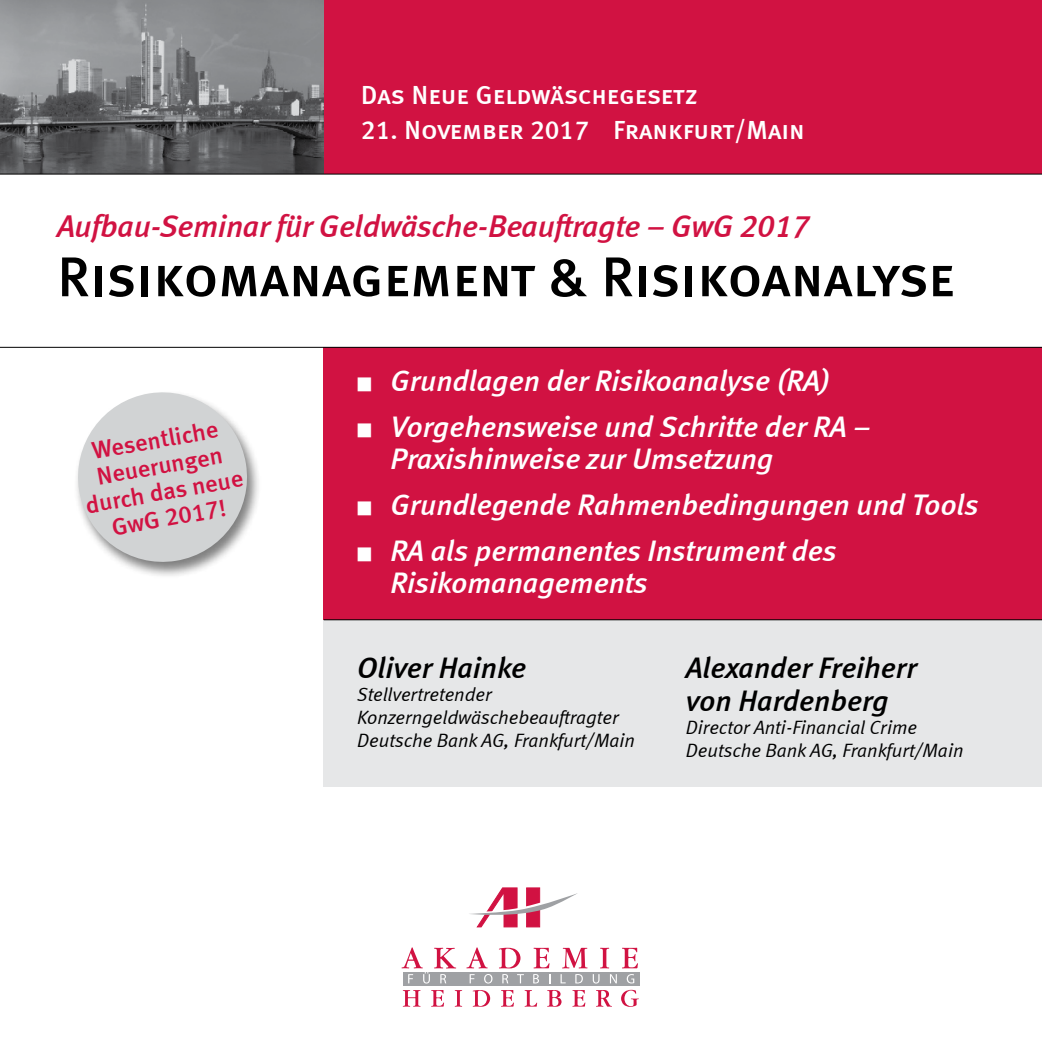
<style>
.page{position:relative;width:1042px;height:1042px;background:#fff}
.page>*{position:absolute;margin:0;border:0;box-sizing:border-box;transform-origin:0 0}
.t1{font:56px "Meta Medium LF Caps";letter-spacing:-.005em;color:#000}
.t2{font:italic 31.5px "Meta Medium LF";letter-spacing:-.01em;color:#d11242}
.t3{font:italic 29.75px/31.5px "Meta Medium LF";color:#fff}
.t4{font:italic 29.75px/33.2px "Meta Medium LF";color:#000}
.t5{font:26.25px "Meta Medium LF Caps";color:#fff}
.t6{font:24.5px/26.2px "Meta Medium LF";color:#d11242;text-align:center}
.t7{font:italic 19.25px/23.1px "Meta Normal LF";color:#000}
</style>
<div class="page">
<div style="left:324px;top:620px;width:718px;height:166px;background:#e6e7e8"></div>
<div style="left:324px;top:347px;width:718px;height:273px;background:#d11242"></div>
<div style="left:324px;top:0;width:718px;height:174px;background:#d11242"></div>
<svg style="left:469px;top:888px;width:108px;height:39px"></svg>
<svg style="left:403px;top:990px;width:17px;height:16px"></svg>
<svg style="left:431px;top:990px;width:13px;height:16px"></svg>
<svg style="left:455px;top:990px;width:7px;height:16px"></svg>
<svg style="left:473px;top:990px;width:17px;height:16px"></svg>
<svg style="left:501px;top:990px;width:13px;height:16px"></svg>
<svg style="left:524px;top:990px;width:13px;height:16px"></svg>
<svg style="left:547px;top:990px;width:14px;height:16px"></svg>
<svg style="left:572px;top:990px;width:13px;height:16px"></svg>
<svg style="left:596px;top:990px;width:15px;height:16px"></svg>
<svg style="left:621px;top:990px;width:18px;height:17px"></svg>
<svg style="left:466px;top:947px;width:22px;height:21px"></svg>
<svg style="left:499px;top:948px;width:21px;height:20px"></svg>
<svg style="left:533px;top:948px;width:16px;height:20px"></svg>
<svg style="left:562px;top:948px;width:25px;height:20px"></svg>
<svg style="left:600px;top:948px;width:9px;height:20px"></svg>
<svg style="left:622px;top:948px;width:16px;height:20px"></svg>
<div style="left:403px;top:972px;width:236px;height:13px;background:#9fa1a4"></div>
<svg style="left:401px;top:947px;width:55px;height:36px"></svg>
<svg style="left:470px;top:974px;width:4px;height:9px"></svg>
<svg style="left:484px;top:974px;width:8px;height:9px"></svg>
<svg style="left:502px;top:974px;width:6px;height:9px"></svg>
<svg style="left:517px;top:974px;width:7px;height:9px"></svg>
<svg style="left:533px;top:974px;width:6px;height:9px"></svg>
<svg style="left:560px;top:974px;width:6px;height:9px"></svg>
<svg style="left:575px;top:974px;width:8px;height:9px"></svg>
<svg style="left:593px;top:974px;width:6px;height:9px"></svg>
<svg style="left:610px;top:974px;width:7px;height:9px"></svg>
<svg style="left:627px;top:974px;width:7px;height:9px"></svg>
<img style="left:0;top:0;width:324px;height:174px">
<hr style="left:0;top:174px;width:1042px;height:1px;background:#000">
<hr style="left:0;top:347px;width:1042px;height:1px;background:#000">
<div style="left:74px;top:390px;width:187px;height:189px;background:#000;opacity:.5"></div>
<svg style="left:74px;top:390px;width:179px;height:178px"></svg>
<hr style="left:324px;top:619px;width:718px;height:1px;background:#000">
<p class="t5" style="left:361px;top:80px;width:338px">Das Neue Geldwäschegesetz</p>
<p class="t5" style="left:361px;top:115px;width:445px">21. November 2017 Frankfurt/Main</p>
<p class="t2" style="left:57px;top:207px;width:754px">Aufbau-Seminar für Geldwäsche-Beauftragte – GwG 2017</p>
<h1 class="t1" style="left:57px;top:244px;width:899px">Risikomanagement &amp; Risikoanalyse</h1>
<p class="t6" style="left:74px;top:440px;width:161px;rotate:-10deg">Wesentliche<br>Neuerungen durch das neue<br>GwG 2017!</p>
<p class="t3" style="left:357px;top:364px;width:474px">■ Grundlagen der Risikoanalyse (RA)</p>
<p class="t3" style="left:390px;top:411px;width:481px;text-indent:-33px">■ Vorgehensweise und Schritte der RA –<br>Praxishinweise zur Umsetzung</p>
<p class="t3" style="left:357px;top:488px;width:623px">■ Grundlegende Rahmenbedingungen und Tools</p>
<p class="t3" style="left:390px;top:535px;width:448px;text-indent:-33px">■ RA als permanentes Instrument des<br>Risikomanagements</p>
<p class="t4" style="left:357px;top:650px;width:171px">Oliver Hainke</p>
<p class="t7" style="left:357px;top:682px;width:279px">Stellvertretender<br>Konzerngeldwäschebeauftragter<br>Deutsche Bank AG, Frankfurt/Main</p>
<p class="t4" style="left:686px;top:650px;width:233px">Alexander Freiherr von Hardenberg</p>
<p class="t7" style="left:686px;top:715px;width:279px">Director Anti-Financial Crime<br>Deutsche Bank AG, Frankfurt/Main</p>
</div>
